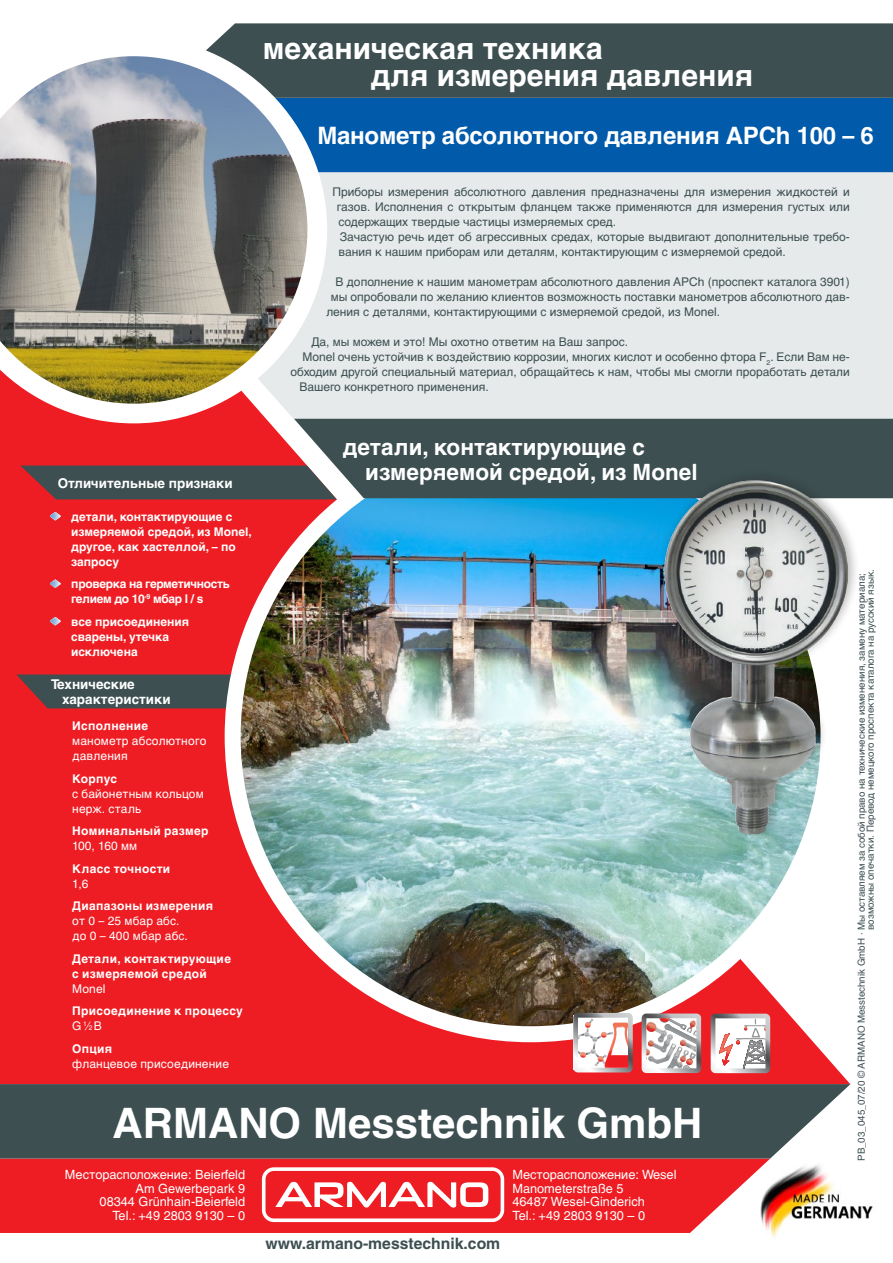
<style>
.page{position:relative;width:893px;height:1263px;background:#fff}
.page>*{position:absolute;margin:0;border:0;box-sizing:border-box;transform-origin:0 0}
.t1{font:700 42px "Helvetica";color:#fff}
.t2{font:700 30px/27px "Helvetica Cyr";color:#fff}
.t3{font:700 24px "Helvetica Cyr";letter-spacing:-.01em;color:#fff}
.t4{font:700 22.5px/25.5px "Helvetica Cyr";color:#fff}
.t5{font:700 15.75px "Helvetica";color:#3d4f51}
.t6{font:700 13.5px/15px "Helvetica Cyr";color:#fff}
.t7{font:12.75px/13.5px "Helvetica";color:#fff}
.t8{font:12.75px "Helvetica Cyr Upright";color:#fff}
.t9{font:12px/15px "Helvetica Cyr Upright";color:#3d4f51}
.t10{font:700 12px/15px "Helvetica Cyr";color:#fff}
.t11{font:12px/15px "Helvetica Cyr Upright";letter-spacing:.01em;color:#fff}
.t12{font:700 12px/15px "Helvetica Cyr";letter-spacing:.025em;color:#fff}
.t13{font:700 12px/15px "Helvetica Cyr";letter-spacing:-.03em;color:#fff}
.t14{font:700 12px "Helvetica Cyr";letter-spacing:.03em;color:#fff}
.t15{font:12px "Helvetica";color:#fff}
.t16{font:9.75px/9px "Helvetica Cyr Upright";color:#3d4f51}
.s1{font-family:"Helvetica"}
.s2{font-size:6.6px}
</style>
<div class="page">
<div style="left:0;top:423px;width:850px;height:661px;background:#ee1d23"></div>
<svg style="left:16px;top:674px;width:215px;height:34px;background:#4f4c4f"></svg>
<img style="left:770px;top:1165px;width:103px;height:73px">
<svg style="left:0;top:1158px;width:770px;height:75px;background:#ec2b30"></svg>
<div style="left:74px;top:172px;width:819px;height:293px;background:#e6eaeb"></div>
<div style="left:327px;top:98px;width:566px;height:74px;background:#015aaa"></div>
<div style="left:221px;top:23px;width:672px;height:75px;background:#3d4f51"></div>
<svg style="left:20px;top:465px;width:274px;height:34px;background:#4d4a4c"></svg>
<div style="left:262px;top:1167px;width:242px;height:55px;border:4px solid #fff;border-radius:10px"></div>
<svg style="left:275px;top:1182px;width:213px;height:25px"></svg>
<img style="left:235px;top:474px;width:593px;height:560px">
<svg style="left:642px;top:1013px;width:59px;height:60px"></svg>
<img style="left:687px;top:1020px;width:10px;height:16px">
<svg style="left:711px;top:1014px;width:59px;height:59px"></svg>
<div style="left:0;top:1084px;width:850px;height:74px;background:#3d4f51"></div>
<svg style="left:0;top:36px;width:327px;height:387px"></svg>
<div style="left:294px;top:419px;width:599px;height:79px;background:#3d4f51"></div>
<div style="left:658px;top:468px;width:202px;height:372px;background:#231f20;opacity:.3"></div>
<img style="left:664px;top:480px;width:114px;height:354px">
<svg style="left:50px;top:512px;width:11px;height:8px"></svg>
<svg style="left:50px;top:579px;width:11px;height:9px"></svg>
<svg style="left:50px;top:617px;width:11px;height:8px"></svg>
<svg style="left:573px;top:1013px;width:60px;height:59px"></svg>
<h2 class="t2" style="left:371px;top:35px;width:384px;text-indent:-108px">механическая техника<br>для измерения давления</h2>
<h3 class="t3" style="left:317px;top:122px;width:558px">Манометр абсолютного давления APCh 100 – 6</h3>
<p class="t9" style="left:337px;top:185px;width:514px;text-indent:-4px">Приборы измерения абсолютного давления предназначены для измерения жидкостей и газов. Исполнения с открытым фланцем также применяются для измерения густых или содержащих твердые частицы измеряемых сред.<br>Зачастую речь идет об агрессивных средах, которые выдвигают дополнительные требо&shy;вания к нашим приборам или деталям, контактирующим с измеряемой средой.</p>
<p class="t9" style="left:335px;top:275px;width:516px">В дополнение к нашим манометрам абсолютного давления APCh (проспект каталога 3901)</p>
<p class="t9" style="left:331px;top:290px;width:520px">мы опробовали по желанию клиентов возможность поставки манометров абсолютного дав-</p>
<p class="t9" style="left:326px;top:305px;width:395px">ления с деталями, контактирующими с измеряемой средой, из Monel.</p>
<p class="t9" style="left:311px;top:335px;width:318px">Да, мы можем и это! Мы охотно ответим на Ваш запрос.</p>
<p class="t9" style="left:302px;top:350px;width:549px">Monel очень устойчив к воздействию коррозии, многих кислот и особенно фтора F<sub>2</sub>. Если Вам не-</p>
<p class="t9" style="left:290px;top:365px;width:561px">обходим другой специальный материал, обращайтесь к нам, чтобы мы смогли проработать детали</p>
<p class="t9" style="left:299px;top:380px;width:191px">Вашего конкретного применения.</p>
<p class="t6" style="left:58px;top:475px;width:176px">Отличительные признаки</p>
<p class="t10" style="left:71px;top:509px;width:182px">детали, контактирующие с измеряемой средой, из Monel, другое, как хастеллой, – по запросу</p>
<p class="t13" style="left:71px;top:576px;width:160px">проверка на герметичность гелием до <span class="s1">10</span><sup>-9</sup> мбар <span class="s1">l / s</span></p>
<p class="t10" style="left:71px;top:614px;width:119px">все присоединения сварены, утечка исключена</p>
<p class="t6" style="left:62px;top:677px;width:110px;text-indent:-11px">Технические характеристики</p>
<p class="t12" style="left:72px;top:718px;width:77px">Исполнение</p>
<p class="t11" style="left:72px;top:734px;width:136px">манометр абсолютного давления</p>
<p class="t10" style="left:72px;top:771px;width:46px">Корпус</p>
<p class="t11" style="left:72px;top:786px;width:133px">с байонетным кольцом нерж. сталь</p>
<p class="t12" style="left:72px;top:823px;width:138px">Номинальный размер</p>
<p class="t11" style="left:72px;top:839px;width:66px">100, 160 мм</p>
<p class="t12" style="left:72px;top:861px;width:100px">Класс точности</p>
<p class="t11" style="left:72px;top:876px;width:18px">1,6</p>
<p class="t14" style="left:72px;top:899px;width:142px">Диапазоны измерения</p>
<p class="t11" style="left:72px;top:914px;width:117px">от 0 – 25 мбар абс. до 0 – 400 мбар абс.</p>
<p class="t12" style="left:72px;top:951px;width:160px">Детали, контактирующие с измеряемой средой</p>
<p class="t11" style="left:72px;top:981px;width:35px">Monel</p>
<p class="t12" style="left:72px;top:1003px;width:172px">Присоединение к процессу</p>
<p class="t15" style="left:72px;top:1019px;width:31px">G<sup>1</sup>⁄<span class="s2">2</span>B</p>
<p class="t10" style="left:72px;top:1041px;width:41px">Опция</p>
<p class="t11" style="left:72px;top:1056px;width:158px">фланцевое присоединение</p>
<h3 class="t4" style="left:365px;top:434px;width:334px;text-indent:-22px">детали, контактирующие с измеряемой средой, из Monel</h3>
<h1 class="t1" style="left:112px;top:1097px;width:591px">ARMANO Messtechnik GmbH</h1>
<p class="t8" style="left:65px;top:1168px;width:182px">Месторасположение: Beierfeld</p>
<p class="t7" style="left:100px;top:1182px;width:147px;text-align:right">Am Gewerbepark 9<br>08344 Grünhain-Beierfeld<br>Tel.: +49 2803 9130 – 0</p>
<h3 class="t5" style="left:266px;top:1233px;width:236px">www.armano-messtechnik.com</h3>
<p class="t8" style="left:512px;top:1168px;width:166px">Месторасположение: Wesel</p>
<p class="t7" style="left:512px;top:1182px;width:134px">Manometerstraße 5<br>46487 Wesel-Ginderich<br>Tel.: +49 2803 9130 – 0</p>
<p class="t16" style="left:857px;top:930px;width:362px;text-indent:-231px;rotate:-90deg"><span class="s1">PB_03_045</span>_07/20 © ARMANO Messtechnik GmbH · Мы оставляем за собой право на технические изменения, замену материала; возможны опечатки. Перевод немецкого проспекта каталога на русский язык.</p>
</div>
